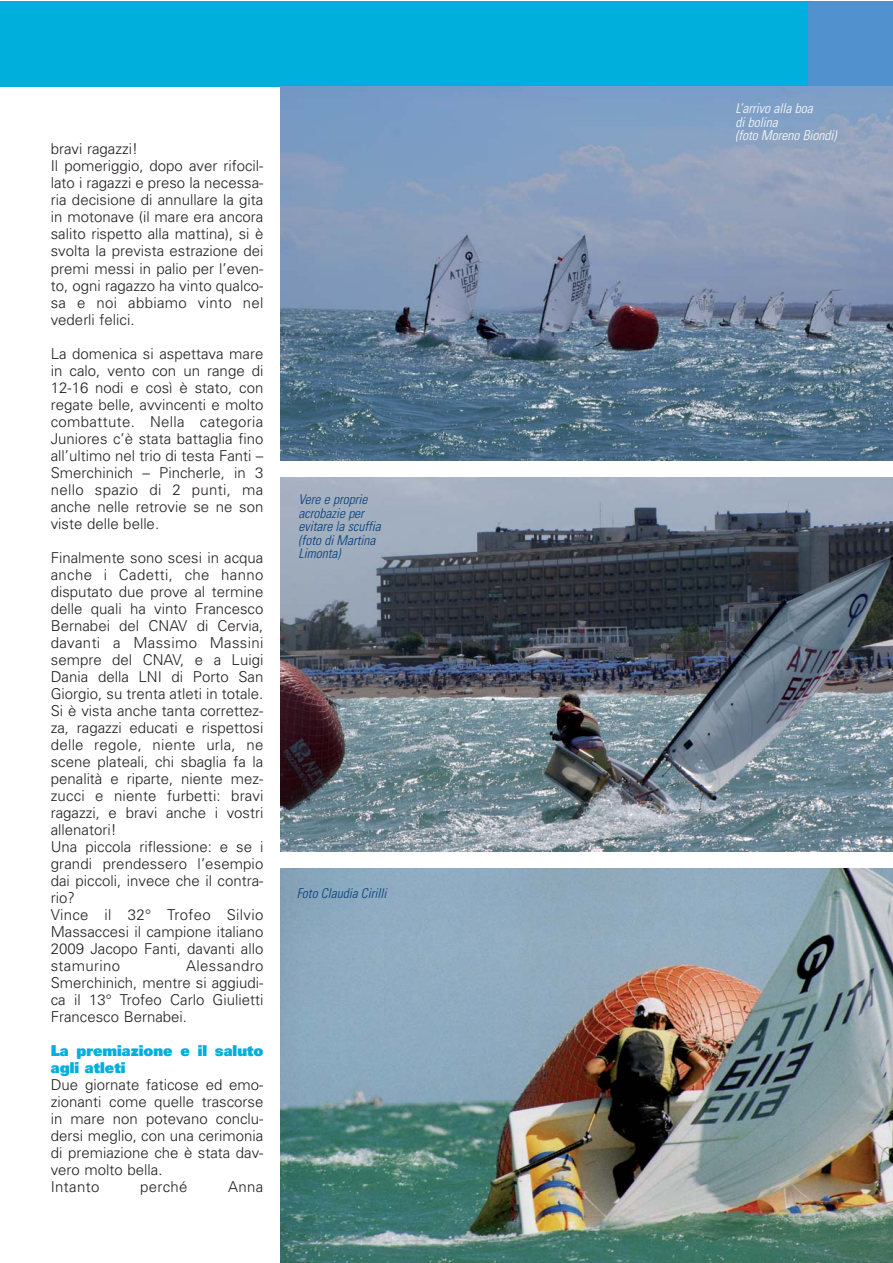
<style>
.page{position:relative;width:893px;height:1263px;background:#fff}
.page>*{position:absolute;margin:0;border:0;box-sizing:border-box;transform-origin:0 0}
.t1{font:300 15px/17px "Univers";color:#231f20}
.t2{font:900 15px/17px "Univers";color:#00afdb}
.t3{font:italic 300 condensed 13.5px/13.5px "Univers";color:#003d7d}
.t4{font:italic 300 condensed 13.5px/13.5px "Univers";color:#fff}
</style>
<div class="page">
<div style="left:0;top:1px;width:892px;height:85px;background:#00afdb"></div>
<div style="left:808px;top:1px;width:84px;height:85px;background:#5191cd"></div>
<img style="left:280px;top:86px;width:612px;height:375px">
<img style="left:280px;top:478px;width:612px;height:374px">
<img style="left:280px;top:869px;width:612px;height:394px">
<p class="t1" style="left:51px;top:142px;width:214px">bravi ragazzi!<br>Il pomeriggio, dopo aver rifocil&shy;lato i ragazzi e preso la necessa&shy;ria decisione di annullare la gita in motonave (il mare era ancora salito rispetto alla mattina), si è svolta la prevista estrazione dei premi messi in palio per l’even&shy;to, ogni ragazzo ha vinto qualco&shy;sa e noi abbiamo vinto nel vederli felici.</p>
<p class="t1" style="left:51px;top:346px;width:214px;text-align:justify">La domenica si aspettava mare in calo, vento con un range di 12-16 nodi e così è stato, con regate belle, avvincenti e molto combattute. Nella categoria Juniores c’è stata battaglia fino all’ultimo nel trio di testa Fanti – Smerchinich – Pincherle, in 3 nello spazio di 2 punti, ma anche nelle retrovie se ne son viste delle belle.</p>
<p class="t1" style="left:51px;top:550px;width:214px">Finalmente sono scesi in acqua anche i Cadetti, che hanno disputato due prove al termine delle quali ha vinto Francesco<br>Bernabei del CNAV di Cervia, davanti a Massimo Massini sempre del CNAV, e a Luigi<br>Dania della LNI di Porto San<br>Giorgio, su trenta atleti in totale.<br>Si è vista anche tanta correttez&shy;za, ragazzi educati e rispettosi delle regole, niente urla, ne scene plateali, chi sbaglia fa la penalità e riparte, niente mez&shy;zucci e niente furbetti: bravi ragazzi, e bravi anche i vostri allenatori!<br>Una piccola riflessione: e se i grandi prendessero l’esempio dai piccoli, invece che il contra&shy;rio?<br>Vince il 32° Trofeo Silvio<br>Massaccesi il campione italiano<br>2009 Jacopo Fanti, davanti allo stamurino</p>
<p class="t1" style="left:51px;top:958px;width:214px;text-align:justify;text-indent:135px">Alessandro Smerchinich, mentre si aggiudi&shy;ca il 13° Trofeo Carlo Giulietti Francesco Bernabei.</p>
<p class="t2" style="left:51px;top:1043px;width:214px">La premiazione e il saluto agli atleti</p>
<p class="t1" style="left:51px;top:1077px;width:214px">Due giornate faticose ed emo&shy;zionanti come quelle trascorse in mare non potevano conclu&shy;dersi meglio, con una cerimonia di premiazione che è stata dav&shy;vero molto bella.<br>Intanto</p>
<p class="t1" style="left:140px;top:1179px;width:49px">perché</p>
<p class="t1" style="left:228px;top:1179px;width:37px">Anna</p>
<p class="t3" style="left:299px;top:494px;width:86px">Vere e proprie acrobazie per evitare la scuffia (foto diMartina<br>Limonta)</p>
<p class="t3" style="left:297px;top:887px;width:94px">Foto Claudia Cirilli</p>
<p class="t4" style="left:735px;top:103px;width:105px">L’arrivo alla boa dibolina<br>(foto Moreno Biondi)</p>
</div>
